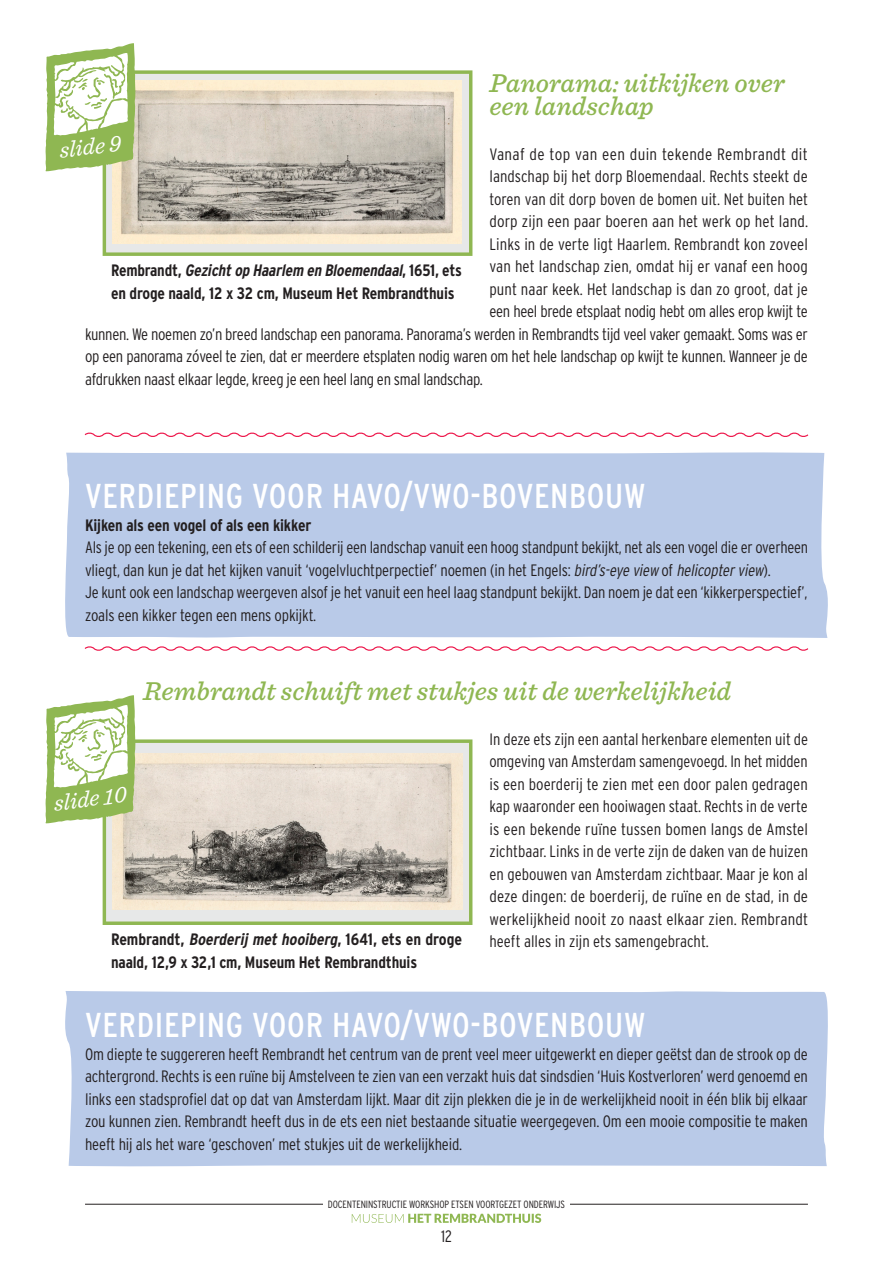
<style>
.page{position:relative;width:893px;height:1263px;background:#fff}
.page>*{position:absolute;margin:0;border:0;box-sizing:border-box;transform-origin:0 0}
.platte_tekst{font:condensed 34.5px "Interstate";letter-spacing:.02em;color:#fff}
.slide-kop{font:italic 500 27px/22.5px "Sentinel";color:#8fb752}
.platte_tekst-2{font:italic 23.4px "Sentinel";color:#fff}
.platte_tekst-3{font:300 condensed 16.5px/22.5px "Interstate";letter-spacing:-.015em;color:#231f20}
.platte_tekst-4{font:700 condensed 16.5px/22.5px "Interstate";letter-spacing:-.01em;color:#231f20}
.platte_tekst-5{font:300 condensed 16.5px "Interstate";letter-spacing:.005em;color:#231f20}
.platte_tekst-6{font:300 condensed 16.5px "Interstate";letter-spacing:.02em;color:#231f20}
.t1{font:300 condensed 10.5px "Interstate";letter-spacing:-.01em;color:#231f20}
.s1{font-style:italic}
</style>
<div class="page">
<hr style="left:85px;top:1204px;width:723px;height:1px;background:#231f20">
<div style="left:323px;top:1199px;width:247px;height:54px;background:#fff"></div>
<svg style="left:352px;top:1213px;width:189px;height:10px"></svg>
<div style="left:65px;top:991px;width:763px;height:176px;background:#b9cae8"></div>
<div style="left:65px;top:452px;width:763px;height:186px;background:#b9cae8"></div>
<svg style="left:84px;top:432px;width:725px;height:5px"></svg>
<svg style="left:84px;top:646px;width:725px;height:5px"></svg>
<div style="left:103px;top:70px;width:369px;height:186px;background:#e7e8e8;border:3px solid #8fb752"></div>
<div style="left:103px;top:739px;width:369px;height:186px;background:#e7e8e8;border:3px solid #8fb752"></div>
<img style="left:113px;top:81px;width:348px;height:162px">
<svg style="left:45px;top:43px;width:91px;height:128px"></svg>
<img style="left:113px;top:753px;width:349px;height:156px">
<svg style="left:45px;top:695px;width:91px;height:128px"></svg>
<p class="slide-kop" style="left:489px;top:70px;width:297px">Panorama: uitkijken over een landschap</p>
<p class="platte_tekst-6" style="left:489px;top:144px;width:320px">Vanaf de top van een duin tekende Rembrandt dit</p>
<p class="platte_tekst-3" style="left:489px;top:165px;width:320px">landschap bij het dorp Bloemendaal. Rechts steekt de</p>
<p class="platte_tekst-3" style="left:489px;top:187px;width:320px">toren van dit dorp boven de bomen uit. Net buiten het</p>
<p class="platte_tekst-5" style="left:489px;top:212px;width:320px">dorp zijn een paar boeren aan het werk op het land.</p>
<p class="platte_tekst-5" style="left:489px;top:234px;width:320px">Links in de verte ligt Haarlem. Rembrandt kon zoveel</p>
<p class="platte_tekst-5" style="left:489px;top:257px;width:320px">van het landschap zien, omdat hij er vanaf een hoog</p>
<p class="platte_tekst-5" style="left:489px;top:279px;width:320px">punt naar keek. Het landschap is dan zo groot, dat je</p>
<p class="platte_tekst-3" style="left:489px;top:300px;width:320px">een heel brede etsplaat nodig hebt om alles erop kwijt te</p>
<p class="platte_tekst-3" style="left:85px;top:322px;width:724px">kunnen. We noemen zo’n breed landschap een panorama. Panorama’s werden in Rembrandts tijd veel vaker gemaakt. Soms was er</p>
<p class="platte_tekst-3" style="left:85px;top:345px;width:724px">op een panorama zóveel te zien, dat er meerdere etsplaten nodig waren om het hele landschap op kwijt te kunnen. Wanneer je de</p>
<p class="platte_tekst-3" style="left:85px;top:367px;width:399px">afdrukken naast elkaar legde, kreeg je een heel lang en smal landschap.</p>
<p class="platte_tekst-2" style="left:57px;top:133px;width:63px;rotate:-7deg">slide 9</p>
<p class="platte_tekst-4" style="left:111px;top:259px;width:352px">R e m b ra n d t , <span class="s1">Gezichtop Haarlem en Bloemendaal</span>, 1 6 5 1 , e t s en droge naald, 12 x 32 cm, Museum Het Rembrandthuis</p>
<p class="platte_tekst" style="left:85px;top:477px;width:562px">VERDIEPING VOOR HAVO/VWO-BOVENBOUW</p>
<p class="platte_tekst-4" style="left:85px;top:514px;width:228px">Kijken als een vogel of als een kikker</p>
<p class="platte_tekst-3" style="left:85px;top:536px;width:725px">Als je op een tekening, een ets of een schilderij een landschap vanuit een hoog standpunt bekijkt, net als een vogel die er overheen vliegt, dan kun je dat het kijken vanuit ‘vogelvluchtperpectief’ noemen (in het Engels: <span class="s1">bird’s-eye view</span> of <span class="s1">helicopterview</span>).</p>
<p class="platte_tekst-3" style="left:85px;top:581px;width:724px">Je kunt ook een landschap weergeven alsof je het vanuit een heel laag standpunt bekijkt. Dan noem je dat een ‘kikkerperspectief’, zoals een kikker tegen een mens opkijkt.</p>
<p class="slide-kop" style="left:143px;top:678px;width:589px">Rembrandt schuift met stukjes uit de werkelijkheid</p>
<p class="platte_tekst-3" style="left:489px;top:727px;width:320px;text-align:justify">In deze ets zijn een aantal herkenbare elementen uit de omgeving van Amsterdam samengevoegd. In het midden is een boerderij te zien met een door palen gedragen kap waaronder een hooiwagen staat. Rechts in de verte is een bekende ruïne tussen bomen langs de Amstel zichtbaar. Links in de verte zijn de daken van de huizen en gebouwen van Amsterdam zichtbaar. Maar je kon al deze dingen: de boerderij, de ruïne en de stad, in de werkelijkheid nooit zo naast elkaar zien. Rembrandt heeft alles in zijn ets samengebracht.</p>
<p class="platte_tekst-2" style="left:51px;top:785px;width:75px;rotate:-7deg">slide 10</p>
<p class="platte_tekst-4" style="left:111px;top:928px;width:352px">Rembrandt, <span class="s1">Boerderij met hooiberg</span>, 1641, ets en droge naald, 12,9 x 32,1 cm, Museum Het Rembrandthuis</p>
<p class="platte_tekst" style="left:85px;top:1006px;width:562px">VERDIEPING VOOR HAVO/VWO-BOVENBOUW</p>
<p class="platte_tekst-3" style="left:85px;top:1042px;width:724px;text-align:justify">Om diepte te suggereren heeft Rembrandt het centrum van de prent veel meer uitgewerkt en dieper geëtst dan de strook op de achtergrond. Rechts is een ruïne bij Amstelveen te zien van een verzakt huis dat sindsdien ‘Huis Kostverloren’ werd genoemd en links een stadsprofiel dat op dat van Amsterdam lijkt. Maar dit zijn plekken die je in de werkelijkheid nooit in één blik bij elkaar zou kunnen zien. Rembrandt heeft dus in de ets een niet bestaande situatie weergegeven. Om een mooie compositie te maken heeft hij als het ware ‘geschoven’ met stukjes uit de werkelijkheid.</p>
<p class="t1" style="left:328px;top:1198px;width:239px">DOCENTENINSTRUCTIE WORKSHOP ETSEN VOORTGEZET ONDERWIJS</p>
<p class="platte_tekst-3" style="left:441px;top:1225px;width:12px">12</p>
</div>
